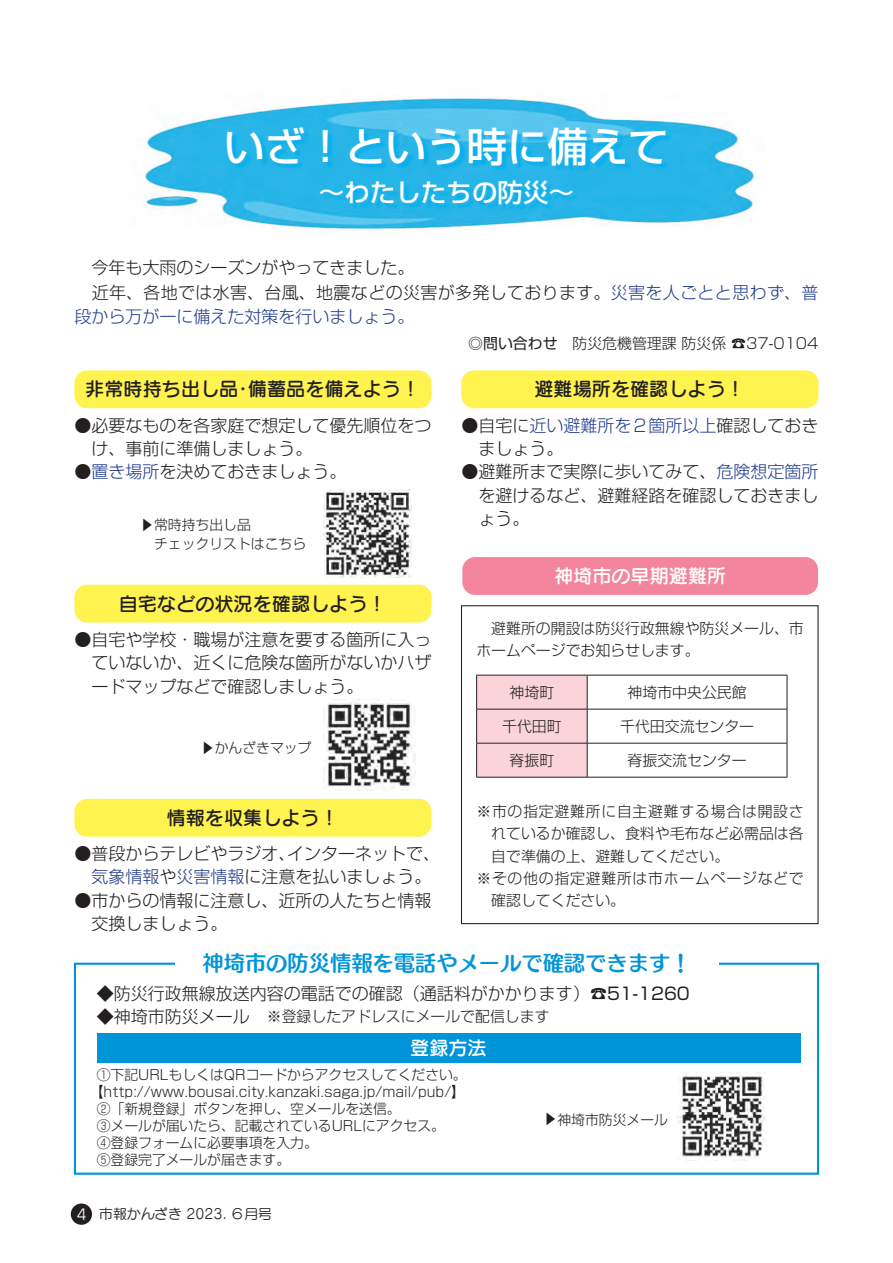
<style>
.page{position:relative;width:893px;height:1263px;background:#fff}
.page>*{position:absolute;margin:0;border:0;box-sizing:border-box;transform-origin:0 0}
.t1{font:500 40.35px "Shin Go Pro";color:#fff}
.t2{font:500 25.5px "Shin Go Pro";color:#fff}
.t3{font:21.3px "Humming Std B";color:#0095d9}
.t4{font:19.2px "Seurat Pro DB";color:#231f20}
.t5{font:19.2px "Seurat Pro DB";color:#fff}
.t6{font:300 16.95px/23.4px "Shin Go Pro";color:#231f20}
.t7{font:300 14.85px/22.4px "Shin Go Pro";color:#231f20}
.t8{font:300 14.85px "Shin Go Pro";letter-spacing:.05em;color:#231f20}
.t9{font:300 13.8px/19.2px "Shin Go Pro";color:#231f20}
.t10{font:13.8px "Seurat Pro M";color:#231f20}
.s1{color:#253f8e}
.s2{font-weight:400}
.s3{font-size:16.95px}
.s4{font-size:14.85px;color:#fff}
</style>
<div class="page">
<div style="left:71px;top:1203px;width:21px;height:22px;background:#231f20;border-radius:50%"></div>
<img style="left:145px;top:98px;width:609px;height:133px">
<div style="left:229px;top:129px;width:443px;height:82px;background:#00aeef;opacity:.75"></div>
<div style="left:74px;top:370px;width:358px;height:38px;background:#fff34f;border-radius:13px"></div>
<div style="left:74px;top:585px;width:358px;height:37px;background:#fff34f;border-radius:13px"></div>
<div style="left:74px;top:799px;width:358px;height:38px;background:#fff34f;border-radius:13px"></div>
<div style="left:462px;top:557px;width:356px;height:38px;background:#f3869d;border-radius:13px"></div>
<div style="left:461px;top:605px;width:358px;height:319px;border:1px solid #231f20"></div>
<div style="left:74px;top:963px;width:745px;height:212px;border:2px solid #0095d9"></div>
<div style="left:477px;top:676px;width:110px;height:101px;background:#fad4da"></div>
<hr style="left:476px;top:675px;width:111px;height:1px;background:#231f20">
<hr style="left:476px;top:675px;width:1px;height:34px;background:#231f20">
<hr style="left:587px;top:675px;width:200px;height:1px;background:#231f20">
<hr style="left:587px;top:675px;width:1px;height:34px;background:#231f20">
<hr style="left:787px;top:675px;width:1px;height:34px;background:#231f20">
<hr style="left:476px;top:709px;width:111px;height:1px;background:#231f20">
<hr style="left:476px;top:709px;width:1px;height:34px;background:#231f20">
<hr style="left:587px;top:709px;width:200px;height:1px;background:#231f20">
<hr style="left:587px;top:709px;width:1px;height:34px;background:#231f20">
<hr style="left:787px;top:709px;width:1px;height:34px;background:#231f20">
<hr style="left:476px;top:743px;width:111px;height:1px;background:#231f20">
<hr style="left:476px;top:743px;width:1px;height:34px;background:#231f20">
<hr style="left:587px;top:743px;width:200px;height:1px;background:#231f20">
<hr style="left:587px;top:743px;width:1px;height:34px;background:#231f20">
<hr style="left:787px;top:743px;width:1px;height:34px;background:#231f20">
<hr style="left:476px;top:777px;width:111px;height:1px;background:#231f20">
<hr style="left:587px;top:777px;width:200px;height:1px;background:#231f20">
<img style="left:323px;top:489px;width:89px;height:89px">
<img style="left:323px;top:699px;width:92px;height:92px">
<div style="left:461px;top:370px;width:358px;height:38px;background:#fff34f;border-radius:13px"></div>
<div style="left:175px;top:948px;width:544px;height:30px;background:#fff"></div>
<div style="left:97px;top:1033px;width:703px;height:30px;background:#0095d9"></div>
<img style="left:678px;top:1072px;width:88px;height:88px">
<h1 class="t1" style="left:224px;top:114px;width:446px">いざ！という時に備えて</h1>
<h2 class="t2" style="left:319px;top:171px;width:257px">～わたしたちの防災～</h2>
<p class="t6" style="left:74px;top:254px;width:745px;line-height:24.5px">　今年も大雨のシーズンがやってきました。<br>　近年、各地では水害、台風、地震などの災害が多発しております。<span class="s1">災害を人ごとと思わず、普段から万が一に備えた対策を行いましょう。</span></p>
<p class="t7" style="left:468px;top:330px;width:352px"><span class="s2">◎問い合わせ</span>　防災危機管理課 防災係 ☎37-0104</p>
<p class="t4" style="left:85px;top:376px;width:336px">非常時持ち出し品・備蓄品を備えよう！</p>
<p class="t6" style="left:91px;top:411px;width:342px;text-indent:-17px">●必要なものを各家庭で想定して優先順位をつけ、事前に準備しましょう。</p>
<p class="t6" style="left:74px;top:458px;width:274px">●<span class="s1">置き場所</span>を決めておきましょう。</p>
<p class="t9" style="left:140px;top:513px;width:167px;text-indent:14px">常時持ち出し品<br>　チェックリストはこちら</p>
<p class="t9" style="left:158px;top:517px;width:15px;rotate:90deg">▲</p>
<p class="t4" style="left:119px;top:591px;width:269px">自宅などの状況を確認しよう！</p>
<p class="t6" style="left:91px;top:626px;width:342px;text-align:justify;text-indent:-17px">●自宅や学校・職場が注意を要する箇所に入っていないか、近くに危険な箇所がないかハザードマップなどで確認しましょう。</p>
<p class="t9" style="left:219px;top:741px;width:15px;rotate:90deg">▲</p>
<p class="t9" style="left:215px;top:736px;width:98px">かんざきマップ</p>
<p class="t4" style="left:167px;top:805px;width:174px">情報を収集しよう！</p>
<p class="t6" style="left:74px;top:840px;width:367px;text-align:center">●普段からテレビやラジオ、インターネットで、<span class="s1">気象情報</span>や<span class="s1">災害情報</span>に注意を払いましょう。</p>
<p class="t6" style="left:91px;top:886px;width:342px;text-indent:-17px">●市からの情報に注意し、近所の人たちと情報交換しましょう。</p>
<p class="t4" style="left:534px;top:376px;width:212px">避難場所を確認しよう！</p>
<p class="t6" style="left:478px;top:411px;width:342px;text-indent:-17px">●自宅に<span class="s1">近い避難所を２箇所以上</span>確認しておきましょう。</p>
<p class="t6" style="left:478px;top:458px;width:342px;text-align:justify;text-indent:-17px">●避難所まで実際に歩いてみて、<span class="s1">危険想定箇所</span>を避けるなど、避難経路を確認しておきましょう。</p>
<p class="t5" style="left:554px;top:563px;width:174px">神埼市の早期避難所</p>
<p class="t7" style="left:476px;top:615px;width:329px">　避難所の開設は防災行政無線や防災メール、市ホームページでお知らせします。</p>
<p class="t7" style="left:510px;top:679px;width:46px">神埼町</p>
<p class="t7" style="left:628px;top:679px;width:121px">神埼市中央公民館</p>
<p class="t7" style="left:502px;top:713px;width:61px">千代田町</p>
<p class="t7" style="left:620px;top:713px;width:135px">千代田交流センター</p>
<p class="t7" style="left:510px;top:747px;width:46px">脊振町</p>
<p class="t7" style="left:628px;top:747px;width:121px">脊振交流センター</p>
<p class="t8" style="left:476px;top:799px;width:329px">※市の指定避難所に自主避難する場合は開設さ</p>
<p class="t7" style="left:491px;top:821px;width:314px">れているか確認し、食料や毛布など必需品は各</p>
<p class="t7" style="left:491px;top:843px;width:240px">自で準備の上、避難してください。</p>
<p class="t8" style="left:476px;top:866px;width:329px">※その他の指定避難所は市ホームページなどで</p>
<p class="t7" style="left:491px;top:888px;width:135px">確認してください。</p>
<p class="t3" style="left:202px;top:947px;width:490px">神埼市の防災情報を電話やメールで確認できます！</p>
<p class="t6" style="left:97px;top:980px;width:595px">◆防災行政無線放送内容の電話での確認（通話料がかかります）<span class="s2">☎51-1260</span></p>
<p class="t7" style="left:97px;top:1003px;width:454px"><span class="s3">◆神埼市防災メール　</span>※登録したアドレスにメールで配信します</p>
<p class="t5" style="left:410px;top:1035px;width:78px">登録方法</p>
<p class="t9" style="left:97px;top:1063px;width:372px">①下記URLもしくはQRコードからアクセスしてください。</p>
<p class="t9" style="left:90px;top:1080px;width:377px">【http://www.bousai.city.kanzaki.saga.jp/mail/pub/】</p>
<p class="t9" style="left:97px;top:1097px;width:306px">②「新規登録」ボタンを押し、空メールを送信。</p>
<p class="t9" style="left:97px;top:1114px;width:350px">③メールが届いたら、記載されているURLにアクセス。</p>
<p class="t9" style="left:97px;top:1131px;width:223px">④登録フォームに必要事項を入力。</p>
<p class="t9" style="left:97px;top:1148px;width:195px">⑤登録完了メールが届きます。</p>
<p class="t9" style="left:562px;top:1112px;width:15px;rotate:90deg">▲</p>
<p class="t9" style="left:557px;top:1108px;width:112px">神埼市防災メール</p>
<p class="t10" style="left:77px;top:1205px;width:197px"><span class="s4">4</span> 市報かんざき 2023. ６月号</p>
</div>
